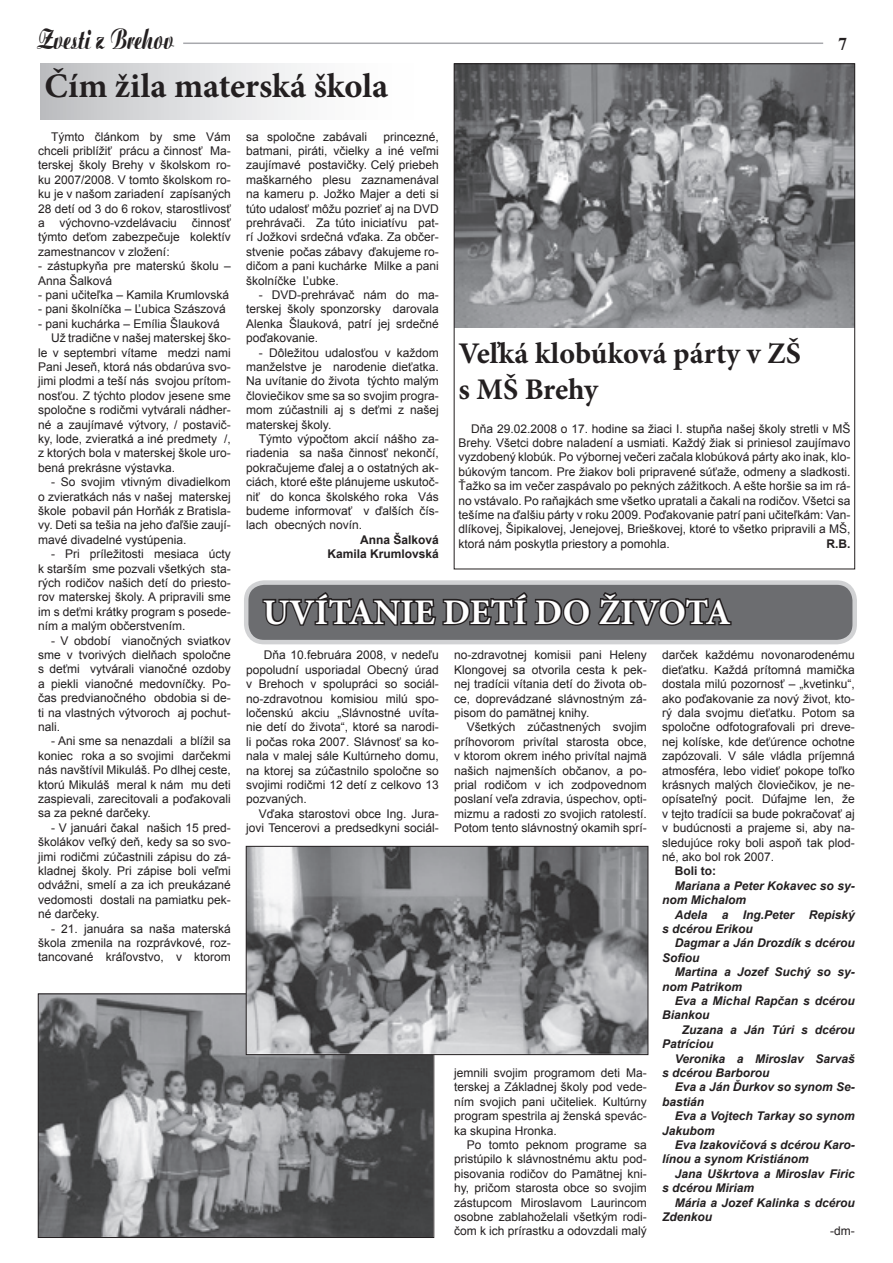
<style>
.page{position:relative;width:893px;height:1263px;background:#fff}
.page>*{position:absolute;margin:0;border:0;box-sizing:border-box;transform-origin:0 0}
.t1{font:700 36px "Minion Pro";color:#fff}
.t2{font:700 34.5px "Minion Pro";color:#231f20}
.t3{font:30.75px "Aristocrat";color:#231f20;scale:.63 1}
.t4{font:700 30px/36px "Minion Pro";letter-spacing:-.005em;color:#231f20}
.t5{font:700 18px "Times New Roman";color:#231f20}
.t6{font:12px/14.4px "Arial";color:#231f20;text-align:justify}
.t7{font:italic 700 12px/14.4px "Arial";color:#231f20}
.t8{font:700 12px/14.4px "Arial";color:#231f20;text-align:right}
</style>
<div class="page">
<hr style="left:183px;top:43px;width:640px;height:1px;background:#a8a9ad">
<img style="left:456px;top:65px;width:397px;height:263px">
<img style="left:40px;top:995px;width:392px;height:241px">
<div style="left:38px;top:993px;width:396px;height:245px;border:1px solid #231f20"></div>
<img style="left:248px;top:848px;width:398px;height:205px">
<div style="left:246px;top:846px;width:402px;height:209px;border:1px solid #231f20"></div>
<div style="left:40px;top:64px;width:399px;height:55px;background:linear-gradient(to right,#c2c4c6,#fff)"></div>
<svg style="left:244px;top:580px;width:613px;height:62px;background:#6c6d6f"></svg>
<h3 class="t3" style="left:38px;top:22px;width:217px">Zvesti z Brehov</h3>
<h3 class="t5" style="left:838px;top:31px;width:10px">7</h3>
<h2 class="t2" style="left:45px;top:66px;width:345px">Čím žila materská škola</h2>
<p class="t6" style="left:38px;top:129px;width:194px;text-indent:13px">Týmto článkom by sme Vám chceli priblížiť prácu a činnosť Ma&shy;terskej školy Brehy v školskom ro&shy;ku 2007/2008. V tomto školskom ro&shy;ku je v našom zariadení zapísaných 28 detí od 3 do 6 rokov, starostlivosť a výchovno-vzdelávaciu činnosť týmto deťom zabezpečuje kolektív zamestnancov v zložení:</p>
<p class="t6" style="left:38px;top:259px;width:194px">- zástupkyňa pre materskú školu –<br>Anna Šalková</p>
<p class="t6" style="left:38px;top:288px;width:192px">- pani učiteľka – Kamila Krumlovská</p>
<p class="t6" style="left:38px;top:302px;width:189px">- pani školníčka – Ľubica Szászová</p>
<p class="t6" style="left:38px;top:316px;width:183px">- pani kuchárka – Emília Šlauková</p>
<p class="t6" style="left:51px;top:331px;width:181px">Už tradične v našej materskej ško-</p>
<p class="t6" style="left:38px;top:345px;width:194px">le v septembri vítame medzi nami</p>
<p class="t6" style="left:38px;top:360px;width:194px">Pani Jeseň, ktorá nás obdarúva svo-</p>
<p class="t6" style="left:38px;top:374px;width:194px">jimi plodmi a teší nás svojou prítom-</p>
<p class="t6" style="left:38px;top:388px;width:194px">nosťou. Z týchto plodov jesene sme</p>
<p class="t6" style="left:38px;top:403px;width:194px">spoločne s rodičmi vytvárali nádher-</p>
<p class="t6" style="left:38px;top:417px;width:194px">né a zaujímavé výtvory, / postavič-</p>
<p class="t6" style="left:38px;top:432px;width:194px">ky, lode, zvieratká a iné predmety /,</p>
<p class="t6" style="left:38px;top:446px;width:194px">z ktorých bola v materskej škole uro-</p>
<p class="t6" style="left:38px;top:460px;width:138px">bená prekrásne výstavka.</p>
<p class="t6" style="left:38px;top:475px;width:194px;text-indent:13px">- So svojim vtivným divadielkom o zvieratkách nás v našej materskej škole pobavil pán Horňák z Bratisla&shy;vy. Deti sa tešia na jeho ďaľšie zaují&shy;mavé divadelné vystúpenia.</p>
<p class="t6" style="left:38px;top:547px;width:194px;text-indent:13px">- Pri príležitosti mesiaca úcty k starším sme pozvali všetkých sta&shy;rých rodičov našich detí do priesto&shy;rov materskej školy. A pripravili sme im s deťmi krátky program s posede&shy;ním a malým občerstvením.</p>
<p class="t6" style="left:38px;top:633px;width:194px;text-indent:13px">- V období vianočných sviatkov sme v tvorivých dielňach spoločne s deťmi vytvárali vianočné ozdoby a piekli vianočné medovníčky. Po&shy;čas predvianočného obdobia si de&shy;ti na vlastných výtvoroch aj pochut&shy;nali.</p>
<p class="t6" style="left:38px;top:734px;width:194px;text-indent:13px">- Ani sme sa nenazdali a blížil sa koniec roka a so svojimi darčekmi nás navštívil Mikuláš. Po dlhej ceste, ktorú Mikuláš meral k nám mu deti zaspievali, zarecitovali a poďakovali sa za pekné darčeky.</p>
<p class="t6" style="left:38px;top:820px;width:194px;text-indent:13px">- V januári čakal našich 15 pred&shy;školákov veľký deň, kedy sa so svo&shy;jimi rodičmi zúčastnili zápisu do zá&shy;kladnej školy. Pri zápise boli veľmi odvážni, smelí a za ich preukázané vedomosti dostali na pamiatku pek&shy;né darčeky.</p>
<p class="t6" style="left:38px;top:921px;width:194px;text-indent:13px">- 21. januára sa naša materská škola zmenila na rozprávkové, roz&shy;tancované kráľovstvo, v ktorom</p>
<p class="t6" style="left:246px;top:129px;width:194px;text-indent:137px">princezné, batmani, piráti, včielky a iné veľmi zaujímavé postavičky. Celý priebeh maškarného plesu zaznamenával na kameru p. Jožko Majer a deti si túto udalosť môžu pozrieť aj na DVD prehrávači. Za túto iniciatívu pat&shy;rí Jožkovi srdečná vďaka. Za občer&shy;stvenie počas zábavy ďakujeme ro&shy;dičom a pani kuchárke Milke a pani školníčke Ľubke.</p>
<p class="t6" style="left:246px;top:288px;width:194px;text-indent:13px">- DVD-prehrávač nám do ma&shy;terskej školy sponzorsky darovala Alenka Šlauková, patrí jej srdečné poďakovanie.</p>
<p class="t6" style="left:246px;top:345px;width:194px;text-indent:13px">- Dôležitou udalosťou v každom manželstve je narodenie dieťatka.<br>Na uvítanie do života týchto malým človiečikov sme sa so svojim progra&shy;mom zúčastnili aj s deťmi z našej materskej školy.</p>
<p class="t6" style="left:246px;top:432px;width:194px;text-indent:13px">Týmto výpočtom akcií nášho za&shy;riadenia sa naša činnosť nekončí, pokračujeme ďalej a o ostatných ak&shy;ciách, ktoré ešte plánujeme uskutoč&shy;niť do konca školského roka Vás budeme informovať v ďalších čís&shy;lach obecných novín.</p>
<p class="t8" style="left:327px;top:533px;width:113px">Anna Šalková<br>Kamila Krumlovská</p>
<p class="t6" style="left:246px;top:129px;width:122px">sa spoločne zabávali</p>
<h3 class="t4" style="left:458px;top:337px;width:344px">Veľká klobúková párty v ZŠ s MŠ Brehy</h3>
<p class="t6" style="left:458px;top:421px;width:394px;text-indent:13px">Dňa 29.02.2008 o 17. hodine sa žiaci I. stupňa našej školy stretli v MŠ Brehy. Všetci dobre naladení a usmiati. Každý žiak si priniesol zaujímavo vyzdobený klobúk. Po výbornej večeri začala klobúková párty ako inak, klo&shy;búkovým tancom. Pre žiakov boli pripravené súťaže, odmeny a sladkosti.<br>Ťažko sa im večer zaspávalo po pekných zážitkoch. A ešte horšie sa im rá&shy;no vstávalo. Po raňajkách sme všetko upratali a čakali na rodičov. Všetci sa tešíme na ďalšiu párty v roku 2009. Poďakovanie patrí pani učiteľkám: Van&shy;dlíkovej, Šipikalovej, Jenejovej, Brieškovej, ktoré to všetko pripravili a MŠ, ktorá nám poskytla priestory a pomohla.</p>
<p class="t8" style="left:826px;top:537px;width:25px">R.B.</p>
<h1 class="t1" style="left:263px;top:591px;width:469px">UVÍTANIE DETÍ DO ŽIVOTA</h1>
<p class="t6" style="left:246px;top:648px;width:194px;text-indent:17px">Dňa 10.februára 2008, v nedeľu popoludní usporiadal Obecný úrad v Brehoch v spolupráci so sociál&shy;no-zdravotnou komisiou milú spo&shy;ločenskú akciu „Slávnostné uvíta&shy;nie detí do života“, ktoré sa narodi&shy;li počas roka 2007. Slávnosť sa ko&shy;nala v malej sále Kultúrneho domu, na ktorej sa zúčastnilo spoločne so svojimi rodičmi 12 detí z celkovo 13 pozvaných.</p>
<p class="t6" style="left:246px;top:806px;width:194px;text-align:right">Vďaka starostovi obce Ing. Jura&shy;jovi Tencerovi a predsedkyni sociál-</p>
<p class="t6" style="left:454px;top:648px;width:194px">no-zdravotnej komisii pani Heleny Klongovej sa otvorila cesta k pek&shy;nej tradícii vítania detí do života ob&shy;ce, doprevádzané slávnostným zá&shy;pisom do pamätnej knihy.</p>
<p class="t6" style="left:454px;top:720px;width:194px;text-indent:13px">Všetkých zúčastnených svojim príhovorom privítal starosta obce, v ktorom okrem iného privítal najmä našich najmenších občanov, a po&shy;prial rodičom v ich zodpovednom poslaní veľa zdravia, úspechov, opti&shy;mizmu a radosti zo svojich ratolestí.<br>Potom tento slávnostný okamih sprí-</p>
<p class="t6" style="left:454px;top:1066px;width:194px">jemnili svojim programom deti Ma&shy;terskej a Základnej školy pod vede&shy;ním svojich pani učiteliek. Kultúrny program spestrila aj ženská spevác&shy;ka skupina Hronka.</p>
<p class="t6" style="left:454px;top:1138px;width:194px;text-indent:13px">Po tomto peknom programe sa pristúpilo k slávnostnému aktu pod&shy;pisovania rodičov do Pamätnej kni&shy;hy, pričom starosta obce so svojim zástupcom Miroslavom Laurincom osobne zablahoželali všetkým rodi&shy;čom k ich prírastku a odovzdali malý</p>
<p class="t6" style="left:662px;top:648px;width:194px">darček každému novonarodenému dieťatku. Každá prítomná mamička dostala milú pozornosť – „kvetinku“, ako poďakovanie za nový život, kto&shy;rý dala svojmu dieťatku. Potom sa spoločne odfotografovali pri dreve&shy;nej kolíske, kde deťúrence ochotne zapózovali. V sále vládla príjemná atmosféra, lebo vidieť pokope toľko krásnych malých človiečikov, je ne&shy;opísateľný pocit. Dúfajme len, že v tejto tradícii sa bude pokračovať aj v budúcnosti a prajeme si, aby na&shy;sledujúce roky boli aspoň tak plod&shy;né, ako bol rok 2007.</p>
<p class="t8" style="left:675px;top:864px;width:43px">Boli to:</p>
<p class="t7" style="left:662px;top:879px;width:194px;text-indent:13px">Mariana a Peter Kokavec so sy&shy;nom Michalom</p>
<p class="t7" style="left:662px;top:908px;width:194px;text-indent:13px">Adela a Ing.Peter Repiský s dcérou Erikou</p>
<p class="t7" style="left:662px;top:936px;width:194px;text-indent:13px">Dagmar a Ján Drozdík s dcérou<br>Sofiou</p>
<p class="t7" style="left:662px;top:965px;width:194px;text-indent:13px">Martina a Jozef Suchý so sy&shy;nom Patrikom</p>
<p class="t7" style="left:662px;top:994px;width:194px;text-indent:13px">Eva a Michal Rapčan s dcérou<br>Biankou</p>
<p class="t7" style="left:662px;top:1023px;width:194px;text-indent:20px">Zuzana a Ján Túri s dcérou<br>Patríciou</p>
<p class="t7" style="left:662px;top:1052px;width:194px;text-indent:13px">Veronika a Miroslav Sarvaš s dcérou Barborou</p>
<p class="t7" style="left:662px;top:1080px;width:194px;text-indent:13px">Eva a Ján Ďurkov so synom Se&shy;bastián</p>
<p class="t7" style="left:662px;top:1109px;width:194px;text-indent:13px">Eva a Vojtech Tarkay so synom<br>Jakubom</p>
<p class="t7" style="left:662px;top:1138px;width:194px;text-indent:13px">Eva Izakovičová s dcérou Karo&shy;línou a synom Kristiánom</p>
<p class="t7" style="left:662px;top:1167px;width:194px;text-indent:13px">Jana Uškrtova a Miroslav Firic s dcérou Miriam</p>
<p class="t7" style="left:662px;top:1196px;width:194px;text-indent:13px">Mária a Jozef Kalinka s dcérou<br>Zdenkou</p>
<p class="t6" style="left:830px;top:1224px;width:26px">-dm-</p>
</div>
